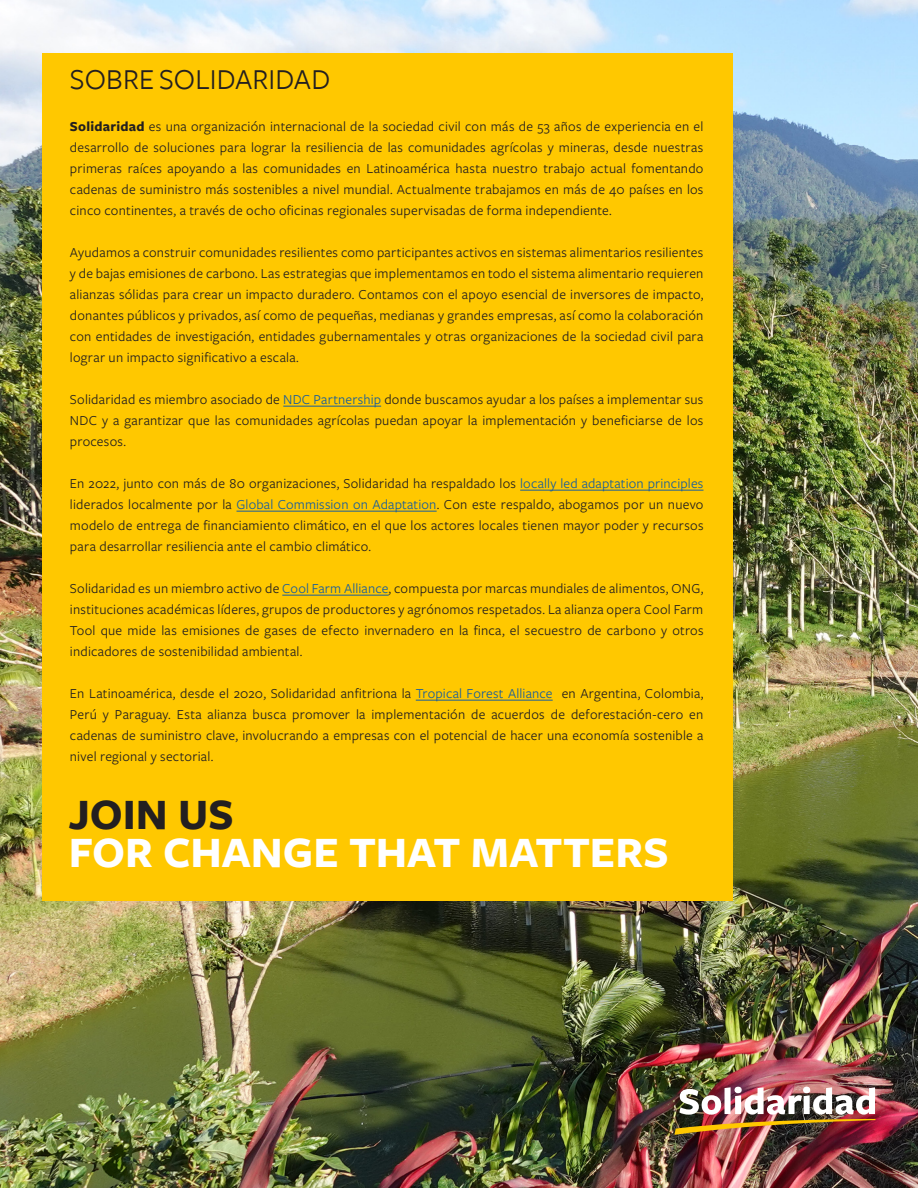
<style>
.page{position:relative;width:918px;height:1188px;background:#fff}
.page>*{position:absolute;margin:0;border:0;box-sizing:border-box;transform-origin:0 0}
.t1{font:700 45px "Freight Sans Pro";color:#fff}
.t2{font:700 45px "Freight Sans Pro";color:#231f20}
.t3{font:30px "Freight Sans";letter-spacing:.005em;color:#231f20}
.t4{font:14.25px/21px "Freight Sans Pro";letter-spacing:.015em;color:#231f20;text-align:justify}
.s1{font-weight:700}
.s2{color:#175d9e}
</style>
<div class="page">
<img style="left:0;top:0;width:918px;height:1188px">
<div style="left:43px;top:53px;width:690px;height:847px;background:#ffc800"></div>
<hr style="left:283px;top:406px;width:98px;height:1px;background:#175d9e">
<hr style="left:520px;top:490px;width:183px;height:1px;background:#175d9e">
<hr style="left:237px;top:511px;width:200px;height:1px;background:#175d9e">
<hr style="left:282px;top:595px;width:107px;height:1px;background:#175d9e">
<hr style="left:416px;top:700px;width:137px;height:1px;background:#175d9e">
<img style="left:674px;top:1087px;width:201px;height:48px">
<p class="t3" style="left:70px;top:63px;width:262px">SOBRE SOLIDARIDAD</p>
<p class="t4" style="left:70px;top:116px;width:635px"><span class="s1">Solidaridad</span> es una organización internacional de la sociedad civil con más de 53 años de experiencia en el desarrollo de soluciones para lograr la resiliencia de las comunidades agrícolas y mineras, desde nuestras primeras raíces apoyando a las comunidades en Latinoamérica hasta nuestro trabajo actual fomentando cadenas de suministro más sostenibles a nivel mundial. Actualmente trabajamos en más de 40 países en los cinco continentes, a través de ocho oficinas regionales supervisadas de forma independiente.</p>
<p class="t4" style="left:70px;top:242px;width:635px">Ayudamos a construir comunidades resilientes como participantes activos en sistemas alimentarios resilientes y de bajas emisiones de carbono. Las estrategias que implementamos en todo el sistema alimentario requieren alianzas sólidas para crear un impacto duradero. Contamos con el apoyo esencial de inversores de impacto, donantes públicos y privados, así como de pequeñas, medianas y grandes empresas, así como la colaboración con entidades de investigación, entidades gubernamentales y otras organizaciones de la sociedad civil para lograr un impacto significativo a escala.</p>
<p class="t4" style="left:70px;top:389px;width:635px">Solidaridad es miembro asociado de <span class="s2">NDC Partnership</span> donde buscamos ayudar a los países a implementar sus NDC y a garantizar que las comunidades agrícolas puedan apoyar la implementación y beneficiarse de los procesos.</p>
<p class="t4" style="left:70px;top:473px;width:635px">En 2022, junto con más de 80 organizaciones, Solidaridad ha respaldado los <span class="s2">locally led adaptation principles </span>liderados localmente por la <span class="s2">Global Commission on Adaptation</span>. Con este respaldo, abogamos por un nuevo modelo de entrega de financiamiento climático, en el que los actores locales tienen mayor poder y recursos para desarrollar resiliencia ante el cambio climático.</p>
<p class="t4" style="left:70px;top:578px;width:635px">Solidaridad es un miembro activo de <span class="s2">Cool Farm Alliance</span>, compuesta por marcas mundiales de alimentos, ONG, instituciones académicas líderes, grupos de productores y agrónomos respetados. La alianza opera Cool Farm Tool que mide las emisiones de gases de efecto invernadero en la finca, el secuestro de carbono y otros indicadores de sostenibilidad ambiental.</p>
<p class="t4" style="left:70px;top:683px;width:635px">En Latinoamérica, desde el 2020, Solidaridad anfitriona la <span class="s2">Tropical Forest Alliance</span> en Argentina, Colombia, Perú y Paraguay. Esta alianza busca promover la implementación de acuerdos de deforestación-cero en cadenas de suministro clave, involucrando a empresas con el potencial de hacer una economía sostenible a nivel regional y sectorial.</p>
<p class="t2" style="left:69px;top:784px;width:167px">JOIN US</p>
<p class="t1" style="left:69px;top:821px;width:602px">FOR CHANGE THAT MATTERS</p>
</div>
